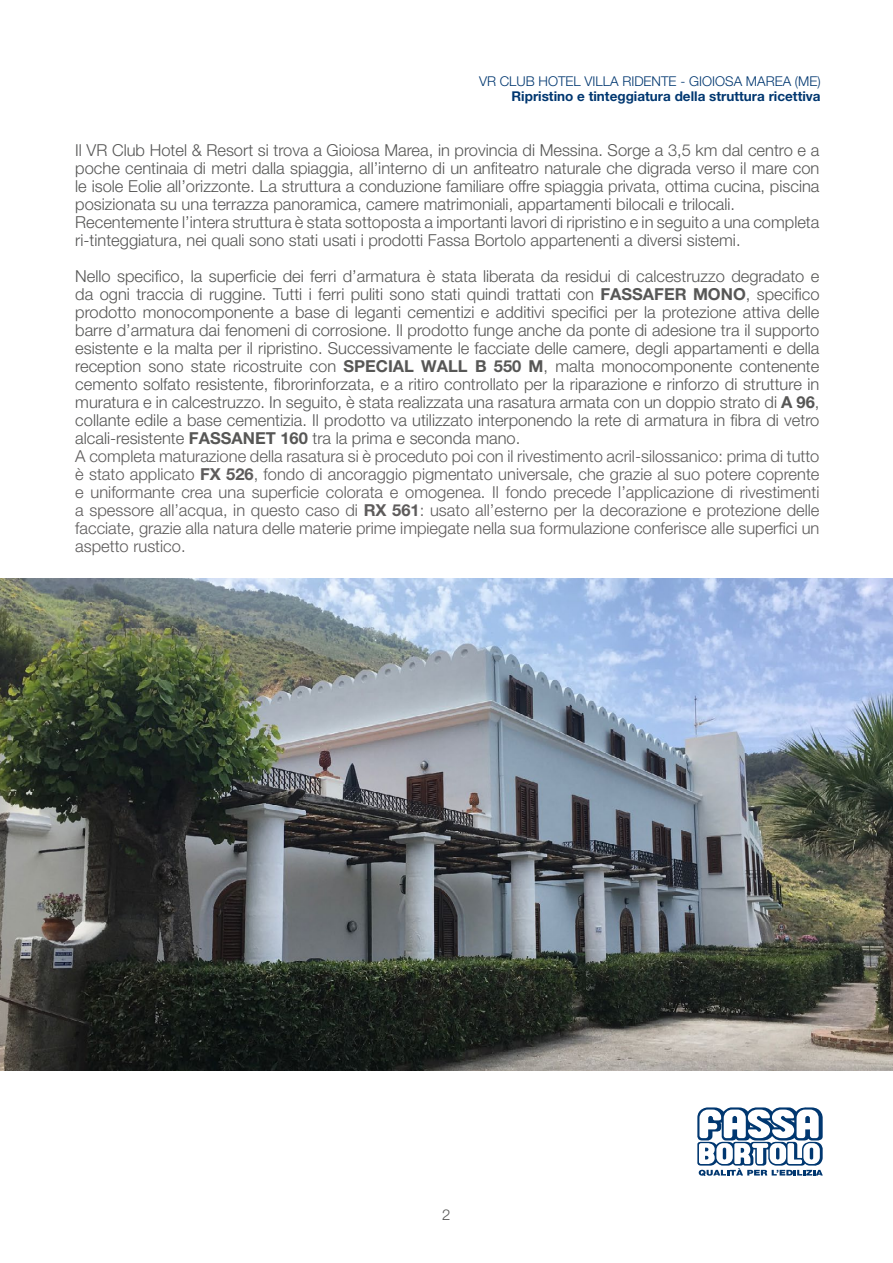
<style>
.page{position:relative;width:893px;height:1263px;background:#fff}
.page>*{position:absolute;margin:0;border:0;box-sizing:border-box;transform-origin:0 0}
.t1{font:300 16.5px/18px "Helvetica Neue LT Pro";color:#575756}
.t2{font:300 15px "Helvetica Neue LT Pro";color:#575756}
.t3{font:700 13.5px "Helvetica Neue LT Pro";color:#003770}
.t4{font:300 13.5px "Helvetica Neue LT Pro";color:#003770}
.s1{font-weight:700}
.s2{color:#5e5c5c}
.s3{font-weight:700;color:#5e5c5c}
</style>
<div class="page">
<svg style="left:697px;top:1107px;width:126px;height:69px"></svg>
<img style="left:0;top:578px;width:893px;height:493px">
<p class="t4" style="left:479px;top:73px;width:343px">VR CLUB HOTEL VILLA RIDENTE - GIOIOSA MAREA (ME)</p>
<p class="t3" style="left:511px;top:88px;width:311px">Ripristino e tinteggiatura della struttura ricettiva</p>
<p class="t1" style="left:75px;top:141px;width:746px">Il VR Club Hotel &amp; Resort si trova a Gioiosa Marea, in provincia di Messina. Sorge a 3,5 km dal centro e a poche centinaia di metri dalla spiaggia, all’interno di un anfiteatro naturale che digrada verso il mare con le isole Eolie all’orizzonte. La struttura a conduzione familiare offre spiaggia privata, ottima cucina, piscina posizionata su una terrazza panoramica, camere matrimoniali, appartamenti bilocali e trilocali.<br>Recentemente l’intera struttura è stata sottoposta a importanti lavori di ripristino e in seguito a una completa ri-tinteggiatura, nei quali sono stati usati i prodotti Fassa Bortolo appartenenti a diversi sistemi.</p>
<p class="t1" style="left:75px;top:267px;width:746px">Nello specifico, la superficie dei ferri d’armatura è stata liberata da residui di calcestruzzo degradato e da ogni traccia di ruggine. Tutti i ferri puliti sono stati quindi trattati con <span class="s1">FASSAFER MONO</span>, specifico prodotto monocomponente a base di leganti cementizi e additivi specifici per la protezione attiva delle barre d’armatura dai fenomeni di corrosione. Il prodotto funge anche da ponte di adesione tra il supporto esistente e la malta per il ripristino. Successivamente le facciate delle camere, degli appartamenti e della reception sono state ricostruite con <span class="s1">SPECIAL WALL B 550 M</span>, malta monocomponente contenente cemento solfato resistente, fibrorinforzata, e a ritiro controllato per la riparazione e rinforzo di strutture in muratura e in calcestruzzo. In seguito, è stata realizzata una rasatura armata con un doppio strato di <span class="s1">A 96</span>, collante edile a base cementizia. Il prodotto va utilizzato interponendo la rete di armatura in fibra di vetro alcali-resistente <span class="s1">FASSANET 160</span> tra la prima e seconda mano.<br><span class="s2">A completa maturazione della rasatura si è proceduto poi con il rivestimento acril-silossanico: prima di tutto è stato applicato</span> <span class="s3">FX 526</span><span class="s2">, fondo di ancoraggio pigmentato universale, che grazie al suo potere coprente e uniformante crea una superficie colorata e omogenea. Il fondo precede l’applicazione di rivestimenti a spessore all’acqua, in questo caso di</span> <span class="s3">RX 561</span><span class="s2">: usato all’esterno per la decorazione e protezione delle facciate, grazie alla natura delle materie prime impiegate nella sua formulazione conferisce alle superfici un aspetto rustico.</span></p>
<p class="t2" style="left:442px;top:1205px;width:10px">2</p>
</div>
